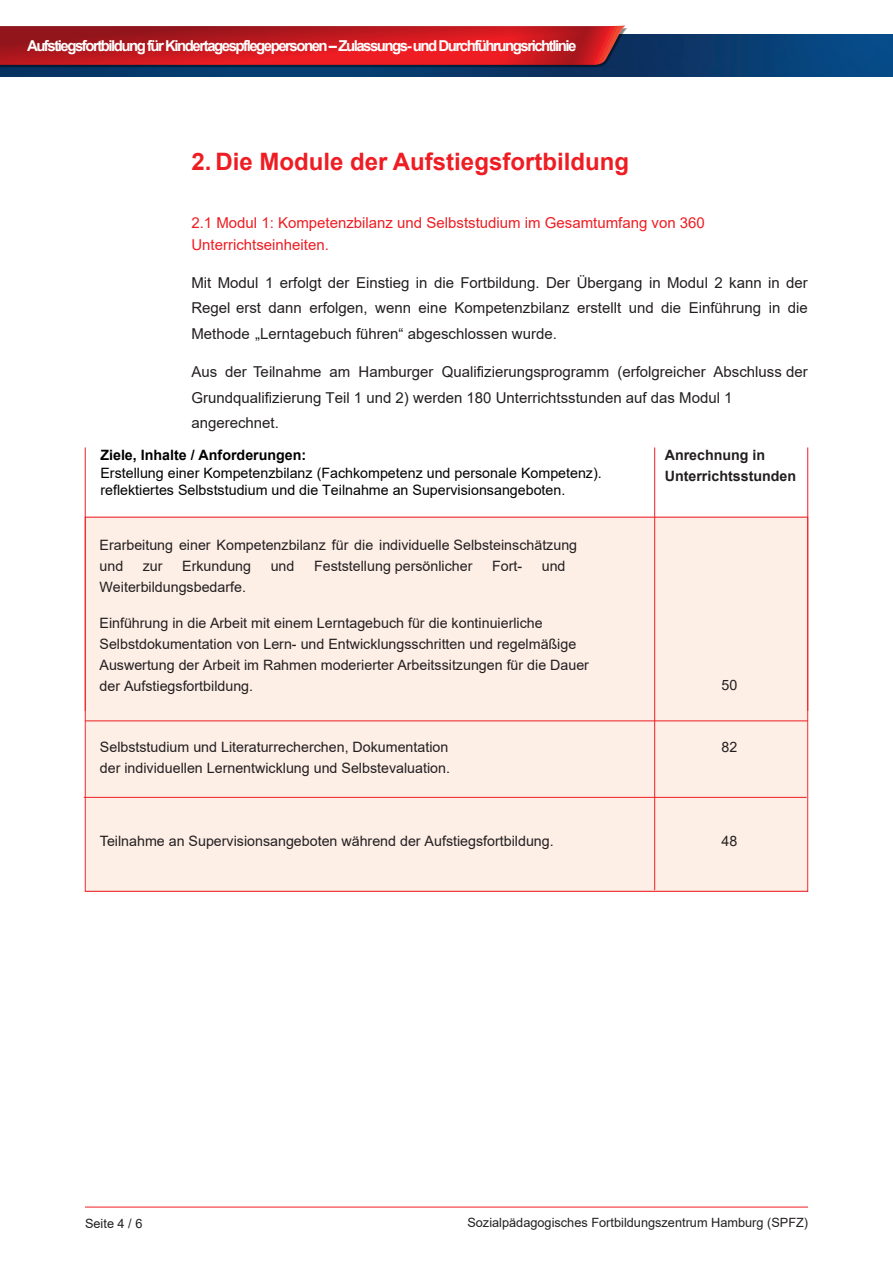
<style>
.page{position:relative;width:893px;height:1263px;background:#fff}
.page>*{position:absolute;margin:0;border:0;box-sizing:border-box;transform-origin:0 0}
.t1{font:700 24px "Arial";color:#ee1d23}
.t2{font:15px/25.5px "Arial";color:#231f20;text-align:justify}
.t3{font:700 15px "Arial";letter-spacing:-.1em;color:#fff}
.t4{font:15px/22.5px "Arial";color:#ee1d23}
.text_in_Tabellen{font:14.25px/21px "Arial";color:#231f20}
.t5{font:14.25px/17.1px "Arial";color:#000}
.text_in_Tabellen-2{font:700 14.25px/21px "Arial";color:#231f20}
.t6{font:700 14.25px "Arial";color:#000}
.t7{font:12.75px "Arial";color:#231f20}
.t8{font:12.75px "Arial";color:#231f20}
</style>
<div class="page">
<hr style="left:85px;top:1207px;width:723px;height:1px;background:#ee1d23">
<img style="left:0;top:34px;width:893px;height:43px">
<div style="left:0;top:28px;width:628px;height:40px;background:#231f20;opacity:.55"></div>
<svg style="left:0;top:26px;width:625px;height:39px;background:#c11a21"></svg>
<div style="left:85px;top:517px;width:723px;height:374px;background:#fdeee6"></div>
<hr style="left:85px;top:721px;width:723px;height:1px;background:#ee1d23">
<hr style="left:84px;top:797px;width:723px;height:1px;background:#ee1d23">
<hr style="left:654px;top:447px;width:1px;height:443px;background:#ee1d23">
<hr style="left:807px;top:447px;width:1px;height:264px;background:#ee1d23">
<hr style="left:85px;top:447px;width:1px;height:264px;background:#ee1d23">
<p class="t3" style="left:27px;top:36px;width:551px">Aufstiegsfortbildung für Kindertagespflegepersonen – Zulassungs- und Durchführungsrichtlinie</p>
<h1 class="t1" style="left:191px;top:145px;width:439px">2. Die Module der Aufstiegsfortbildung</h1>
<p class="t4" style="left:191px;top:211px;width:515px">2.1 Modul 1: Kompetenzbilanz und Selbststudium im Gesamtumfang von 360<br>Unterrichtseinheiten.</p>
<p class="t2" style="left:191px;top:270px;width:618px">Mit Modul 1 erfolgt der Einstieg in die Fortbildung. Der Übergang in Modul 2 kann in der Regel erst dann erfolgen, wenn eine Kompetenzbilanz erstellt und die Einführung in die Methode „Lerntagebuch führen“ abgeschlossen wurde.</p>
<p class="t2" style="left:191px;top:359px;width:618px;text-align:left">Aus der Teilnahme am Hamburger Qualifizierungsprogramm (erfolgreicher Abschluss der<br>Grundqualifizierung Teil 1 und 2) werden 180 Unterrichtsstunden auf das Modul 1 angerechnet.</p>
<p class="text_in_Tabellen-2" style="left:665px;top:445px;width:133px">Anrechnung in<br>Unterrichtsstunden</p>
<p class="t6" style="left:100px;top:445px;width:207px">Ziele, Inhalte / Anforderungen:</p>
<p class="t5" style="left:100px;top:464px;width:503px">Erstellung einer Kompetenzbilanz (Fachkompetenz und personale Kompetenz). reflektiertes Selbststudium und die Teilnahme an Supervisionsangeboten.</p>
<p class="text_in_Tabellen" style="left:99px;top:535px;width:479px">Erarbeitung einer Kompetenzbilanz für die individuelle Selbsteinschätzung und</p>
<p class="text_in_Tabellen" style="left:143px;top:555px;width:21px">zur</p>
<p class="text_in_Tabellen" style="left:182px;top:555px;width:70px">Erkundung</p>
<p class="text_in_Tabellen" style="left:271px;top:555px;width:25px">und</p>
<p class="text_in_Tabellen" style="left:314px;top:555px;width:160px">Feststellung persönlicher</p>
<p class="text_in_Tabellen" style="left:492px;top:555px;width:32px">Fort-</p>
<p class="text_in_Tabellen" style="left:542px;top:555px;width:25px">und</p>
<p class="text_in_Tabellen" style="left:99px;top:576px;width:148px">Weiterbildungsbedarfe.</p>
<p class="text_in_Tabellen" style="left:99px;top:612px;width:491px">Einführung in die Arbeit mit einem Lerntagebuch für die kontinuierliche Selbstdokumentation von Lern- und Entwicklungsschritten und regelmäßige Auswertung der Arbeit im Rahmen moderierter Arbeitssitzungen für die Dauer der Aufstiegsfortbildung.</p>
<p class="text_in_Tabellen" style="left:100px;top:736px;width:352px">Selbststudium und Literaturrecherchen, Dokumentation der individuellen Lernentwicklung und Selbstevaluation.</p>
<p class="text_in_Tabellen" style="left:100px;top:830px;width:455px">Teilnahme an Supervisionsangeboten während der Aufstiegsfortbildung.</p>
<p class="text_in_Tabellen" style="left:721px;top:674px;width:17px">50</p>
<p class="text_in_Tabellen" style="left:721px;top:736px;width:17px">82</p>
<p class="text_in_Tabellen" style="left:721px;top:830px;width:17px">48</p>
<p class="t8" style="left:85px;top:1214px;width:59px">Seite 4 / 6</p>
<p class="t7" style="left:467px;top:1213px;width:342px">Sozialpädagogisches Fortbildungszentrum Hamburg (SPFZ)</p>
</div>
